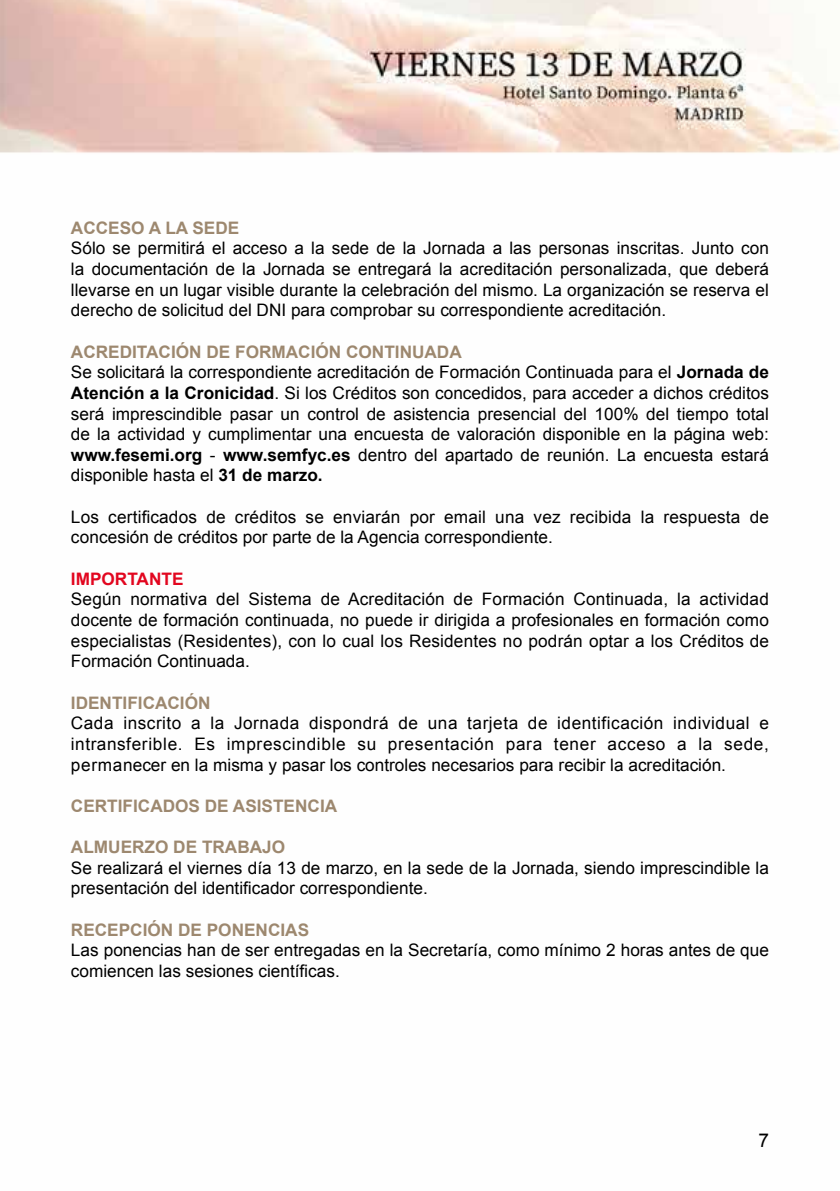
<style>
.page{position:relative;width:840px;height:1191px;background:#fff}
.page>*{position:absolute;margin:0;border:0;box-sizing:border-box;transform-origin:0 0}
.t1{font:19px "Arial";color:#000}
.t2{font:17.2px/20.6px "Arial";color:#000}
.t3{font:700 17.2px "Arial";color:#9d886f}
.t4{font:700 17.2px "Arial";color:#e2061f}
.s1{font-weight:700;color:#9d886f}
.s2{font-weight:700}
</style>
<div class="page">
<img style="left:0;top:0;width:839px;height:153px">
<p class="t3" style="left:71px;top:216px;width:170px">ACCESO A LA SEDE</p>
<p class="t2" style="left:71px;top:238px;width:699px;text-align:justify">Sólo se permitirá el acceso a la sede de la Jornada a las personas inscritas. Junto con la documentación de la Jornada se entregará la acreditación personalizada, que deberá llevarse en un lugar visible durante la celebración del mismo. La organización se reserva el derecho de solicitud del DNI para comprobar su correspondiente acreditación.</p>
<p class="t2" style="left:71px;top:341px;width:699px"><span class="s1">ACREDITACIÓN DE FORMACIÓN CONTINUADA<br></span>Se solicitará la correspondiente acreditación de Formación Continuada para el <span class="s2">Jornada de Atención a la Cronicidad</span>. Si los Créditos son concedidos, para acceder a dichos créditos será imprescindible pasar un control de asistencia presencial del 100% del tiempo total de la actividad y cumplimentar una encuesta de valoración disponible en la página web: <span class="s2">www.fesemi.org</span> - <span class="s2">www.semfyc.es</span> dentro del apartado de reunión. La encuesta estará disponible hasta el <span class="s2">31 de marzo.</span></p>
<p class="t2" style="left:71px;top:506px;width:699px">Los certificados de créditos se enviarán por email una vez recibida la respuesta de concesión de créditos por parte de la Agencia correspondiente.</p>
<p class="t4" style="left:71px;top:567px;width:114px">IMPORTANTE</p>
<p class="t2" style="left:71px;top:589px;width:699px;text-align:justify">Según normativa del Sistema de Acreditación de Formación Continuada, la actividad docente de formación continuada, no puede ir dirigida a profesionales en formación como especialistas (Residentes), con lo cual los Residentes no podrán optar a los Créditos de Formación Continuada.</p>
<p class="t3" style="left:71px;top:691px;width:141px">IDENTIFICACIÓN</p>
<p class="t2" style="left:71px;top:713px;width:699px;text-align:justify">Cada inscrito a la Jornada dispondrá de una tarjeta de identificación individual e intransferible. Es imprescindible su presentación para tener acceso a la sede, permanecer en la misma y pasar los controles necesarios para recibir la acreditación.</p>
<p class="t3" style="left:71px;top:794px;width:267px">CERTIFICADOS DE ASISTENCIA</p>
<p class="t3" style="left:71px;top:835px;width:216px">ALMUERZO DE TRABAJO</p>
<p class="t2" style="left:71px;top:857px;width:699px">Se realizará el viernes día 13 de marzo, en la sede de la Jornada, siendo imprescindible la presentación del identificador correspondiente.</p>
<p class="t3" style="left:71px;top:918px;width:239px">RECEPCIÓN DE PONENCIAS</p>
<p class="t2" style="left:71px;top:940px;width:699px">Las ponencias han de ser entregadas en la Secretaría, como mínimo 2 horas antes de que comiencen las sesiones científicas.</p>
<p class="t1" style="left:758px;top:1127px;width:12px">7</p>
</div>
